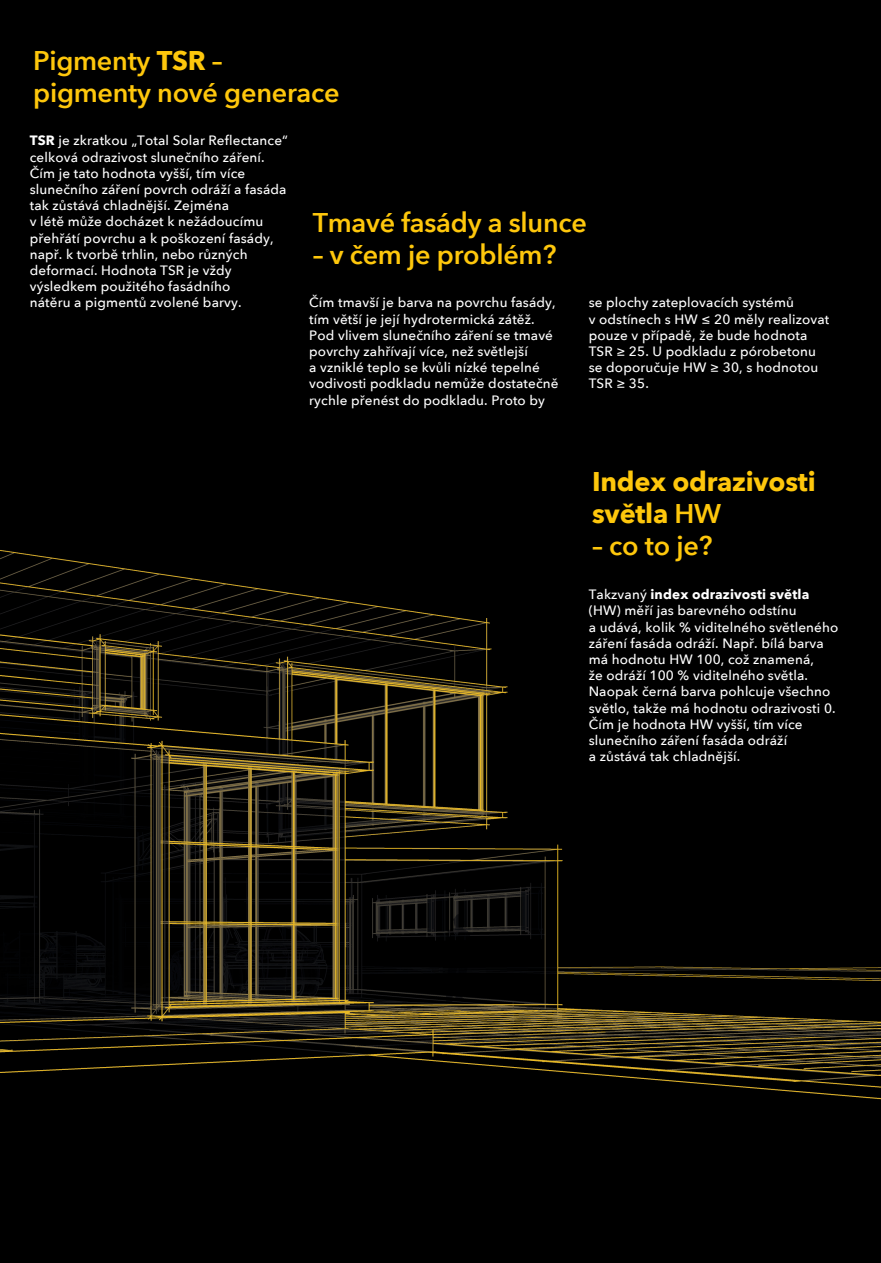
<style>
.page{position:relative;width:881px;height:1263px;background:#fff}
.page>*{position:absolute;margin:0;border:0;box-sizing:border-box;transform-origin:0 0}
.t1{font:600 27px/32.4px "Avenir Next";letter-spacing:-.01em;color:#fec70c}
.t2{font:700 27px/32.4px "Avenir Next";letter-spacing:-.01em;color:#fec70c}
.t3{font:500 13.5px/16.2px "Avenir Next";letter-spacing:.01em;color:#fff}
.s1{font-weight:700}
.s2{font-weight:600}
</style>
<div class="page">
<div style="left:0;top:0;width:880px;height:1263px;background:#000"></div>
<img style="left:0;top:550px;width:880px;height:550px">
<h1 class="t1" style="left:33px;top:45px;width:308px">Pigmenty <span class="s1">TSR</span> – pigmenty nové generace</h1>
<p class="t3" style="left:30px;top:133px;width:259px"><span class="s1">TSR</span> je zkratkou „Total Solar Reflectance“ celková odrazivost slunečního záření.<br>Čím je tato hodnota vyšší, tím více slunečního záření povrch odráží a fasáda tak zůstává chladnější. Zejména<br>v létě může docházet k nežádoucímu přehřátí povrchu a k poškození fasády, např. k tvorbě trhlin, nebo různých deformací. Hodnota TSR je vždy výsledkem použitého fasádního<br>nátěru a pigmentů zvolené barvy.</p>
<h1 class="t1" style="left:312px;top:207px;width:275px">Tmavé fasády a slunce</h1>
<h1 class="t1" style="left:312px;top:239px;width:245px">– v čem je problém?</h1>
<p class="t3" style="left:309px;top:295px;width:251px">Čím tmavší je barva na povrchu fasády, tím větší je její hydrotermická zátěž.<br>Pod vlivem slunečního záření se tmavé povrchy zahřívají více, než světlejší<br>a vzniklé teplo se kvůli nízké tepelné vodivosti podkladu nemůže dostatečně rychle přenést do podkladu. Proto by</p>
<p class="t3" style="left:588px;top:295px;width:242px">se plochy zateplovacích systémů<br>v odstínech s HW ≤ 20 měly realizovat pouze v případě, že bude hodnota<br>TSR ≥ 25. U podkladu z pórobetonu se doporučuje HW ≥ 30, s hodnotou<br>TSR ≥ 35.</p>
<h1 class="t2" style="left:592px;top:466px;width:225px">Index odrazivosti světla <span class="s2">HW</span></h1>
<h1 class="t1" style="left:592px;top:531px;width:122px">– co to je?</h1>
<p class="t3" style="left:588px;top:587px;width:251px">Takzvaný <span class="s1">index odrazivosti světla </span>(HW) měří jas barevného odstínu<br>a udává, kolik % viditelného světleného záření fasáda odráží. Např. bílá barva má hodnotu HW 100, což znamená,<br>že odráží 100 % viditelného světla.<br>Naopak černá barva pohlcuje všechno světlo, takže má hodnotu odrazivosti 0.<br>Čím je hodnota HW vyšší, tím více slunečního záření fasáda odráží<br>a zůstává tak chladnější.</p>
</div>
